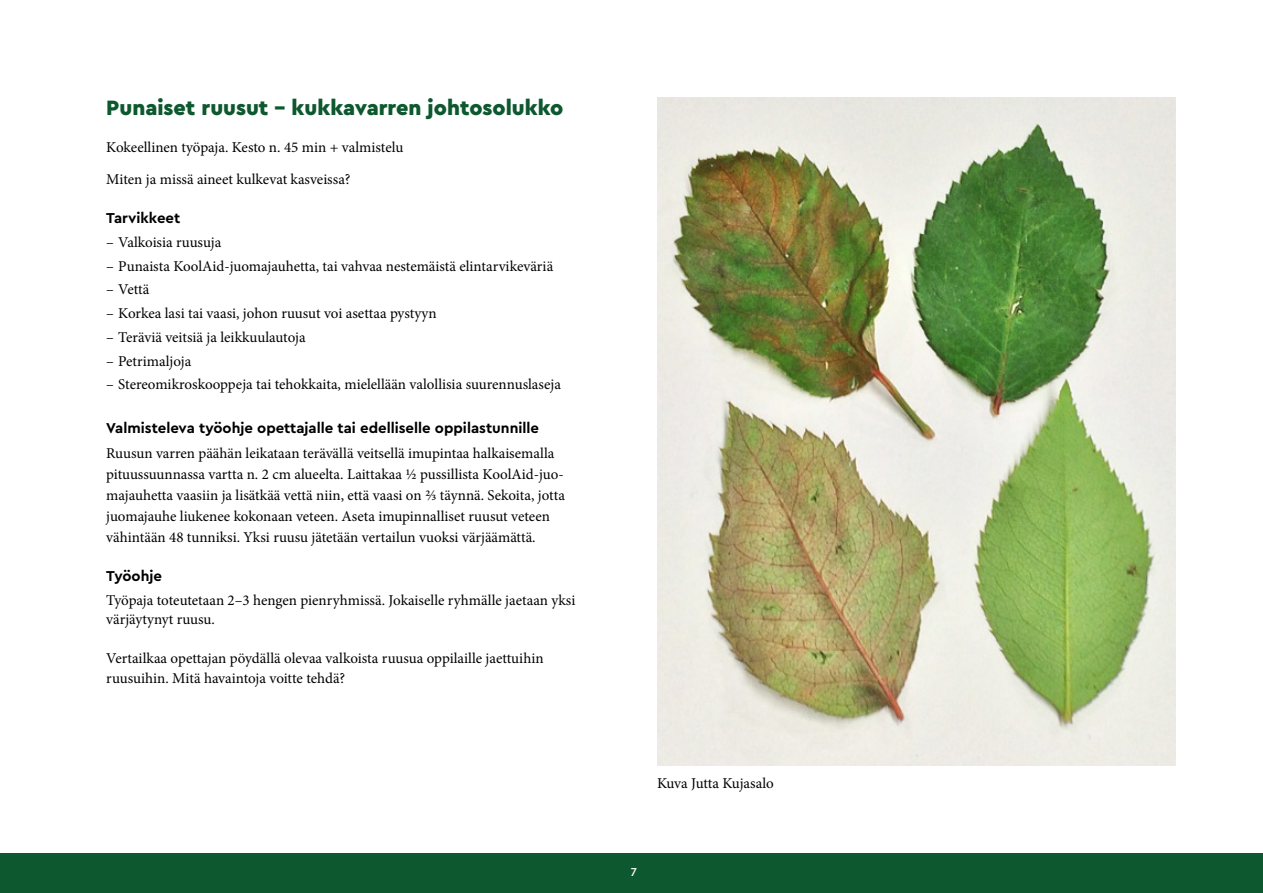
<style>
.page{position:relative;width:1263px;height:893px;background:#fff}
.page>*{position:absolute;margin:0;border:0;box-sizing:border-box;transform-origin:0 0}
.H2_otsikko{font:900 21.75px "Cera PRO";color:#0d582e}
.leipis{font:15px/21px "Minion Pro";color:#000}
.leipis-2{font:700 15px "Cera PRO";color:#000}
.t1{font:500 12px "Cera PRO";color:#fff}
</style>
<div class="page">
<div style="left:0;top:853px;width:1263px;height:40px;background:#0d582e"></div>
<img style="left:657px;top:98px;width:519px;height:667px">
<p class="H2_otsikko" style="left:106px;top:94px;width:459px">Punaiset ruusut – kukkavarren johtosolukko</p>
<p class="leipis" style="left:106px;top:137px;width:298px">Kokeellinen työpaja. Kesto n. 45 min + valmistelu</p>
<p class="leipis" style="left:106px;top:169px;width:246px">Miten ja missä aineet kulkevat kasveissa?</p>
<p class="leipis-2" style="left:106px;top:208px;width:76px">Tarvikkeet</p>
<p class="leipis" style="left:106px;top:232px;width:117px">– Valkoisia ruusuja</p>
<p class="leipis" style="left:106px;top:255px;width:448px">– Punaista KoolAid-juomajauhetta, tai vahvaa nestemäistä elintarvikeväriä</p>
<p class="leipis" style="left:106px;top:279px;width:45px">– Vettä</p>
<p class="leipis" style="left:106px;top:303px;width:332px">– Korkea lasi tai vaasi, johon ruusut voi asettaa pystyyn</p>
<p class="leipis" style="left:106px;top:327px;width:201px">– Teräviä veitsiä ja leikkuulautoja</p>
<p class="leipis" style="left:106px;top:350px;width:87px">– Petrimaljoja</p>
<p class="leipis" style="left:106px;top:374px;width:456px">– Stereomikroskooppeja tai tehokkaita, mielellään valollisia suurennuslaseja</p>
<p class="leipis-2" style="left:106px;top:418px;width:434px">Valmisteleva työohje opettajalle tai edelliselle oppilastunnille</p>
<p class="leipis" style="left:106px;top:443px;width:460px">Ruusun varren päähän leikataan terävällä veitsellä imupintaa halkaisemalla pituussuunnassa vartta n. 2 cm alueelta. Laittakaa ½ pussillista KoolAid-juo&shy;majauhetta vaasiin ja lisätkää vettä niin, että vaasi on ⅔ täynnä. Sekoita, jotta juomajauhe liukenee kokonaan veteen. Aseta imupinnalliset ruusut veteen vähintään 48 tunniksi. Yksi ruusu jätetään vertailun vuoksi värjäämättä.</p>
<p class="leipis-2" style="left:106px;top:566px;width:57px">Työohje</p>
<p class="leipis" style="left:106px;top:590px;width:471px;line-height:19.5px">Työpaja toteutetaan 2–3 hengen pienryhmissä. Jokaiselle ryhmälle jaetaan yksi värjäytynyt ruusu.</p>
<p class="leipis" style="left:106px;top:649px;width:439px;line-height:19.5px">Vertailkaa opettajan pöydällä olevaa valkoista ruusua oppilaille jaettuihin ruusuihin. Mitä havaintoja voitte tehdä?</p>
<p class="leipis" style="left:657px;top:773px;width:118px">Kuva Jutta Kujasalo</p>
<p class="t1" style="left:631px;top:864px;width:8px">7</p>
</div>
